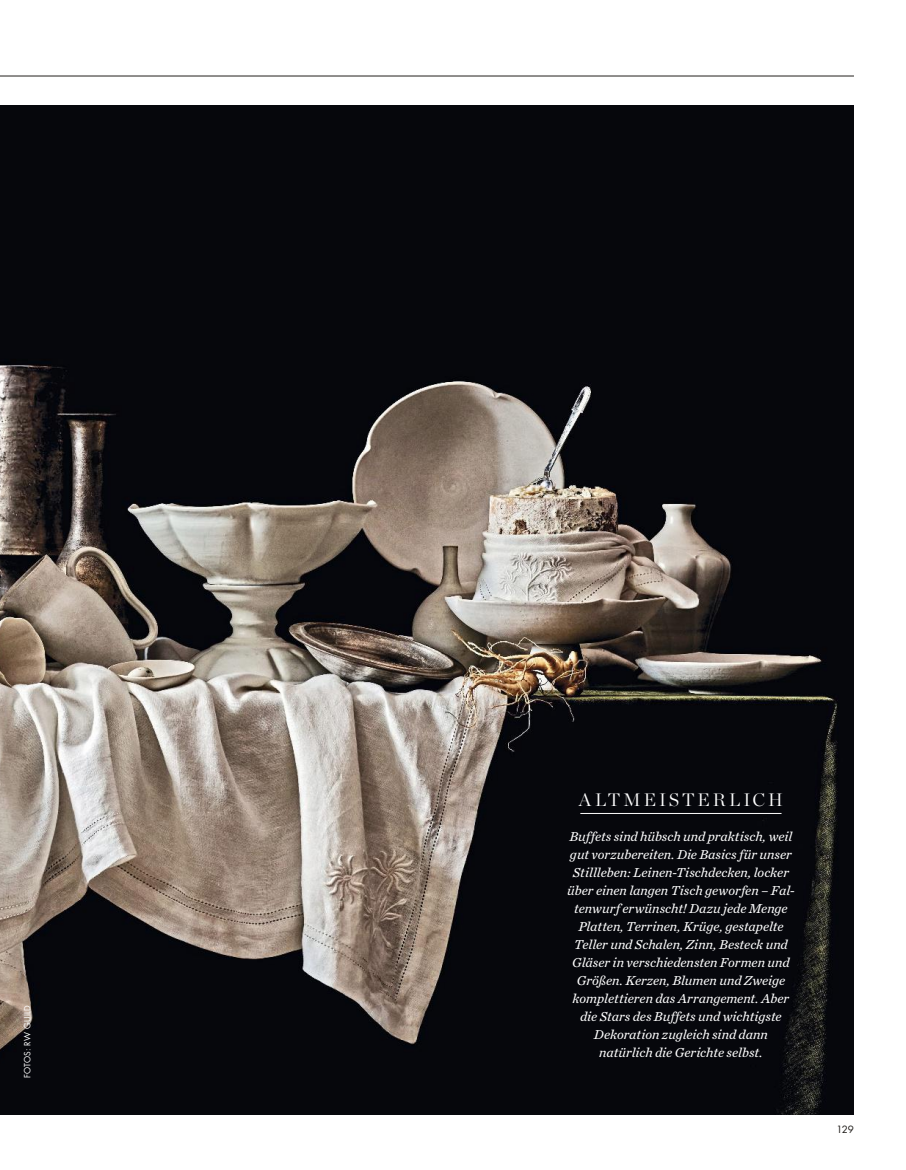
<style>
.page{position:relative;width:906px;height:1170px;background:#fff}
.page>*{position:absolute;margin:0;border:0;box-sizing:border-box;transform-origin:0 0}
.t1{font:300 18px "Chronicle Display";letter-spacing:.16em;color:#fff}
.t2{font:italic 13.5px/18px "Chronicle Text G2";color:#fff;text-align:center}
.t3{font:9.75px "Futura LT Pro";color:#1f1c19}
.t4{font:8.4px "Futura LT Pro";letter-spacing:.025em;color:#fff}
</style>
<div class="page">
<img style="left:0;top:106px;width:854px;height:1008px">
<hr style="left:0;top:76px;width:854px;height:1px;background:#1f1c19">
<hr style="left:580px;top:813px;width:201px;height:1px;background:#fff">
<p class="t4" style="left:21px;top:1077px;width:75px;rotate:-90deg">FOTOS: RW GUILD</p>
<h1 class="t1" style="left:579px;top:786px;width:205px">ALTMEISTERLICH</h1>
<p class="t2" style="left:567px;top:826px;width:229px">Buffets sind hübsch und praktisch, weil gut vorzubereiten. Die Basics für unser Stillleben: Leinen-Tischdecken, locker über einen langen Tisch geworfen – Fal&shy;tenwurf erwünscht! Dazu jede Menge Platten, Terrinen, Krüge, gestapelte Teller und Schalen, Zinn, Besteck und Gläser in verschiedensten Formen und Größen. Kerzen, Blumen und Zweige komplettieren das Arrangement. Aber die Stars des Buffets und wichtigste Dekoration zugleich sind dann natürlich die Gerichte selbst.</p>
<p class="t3" style="left:836px;top:1122px;width:19px">129</p>
</div>
